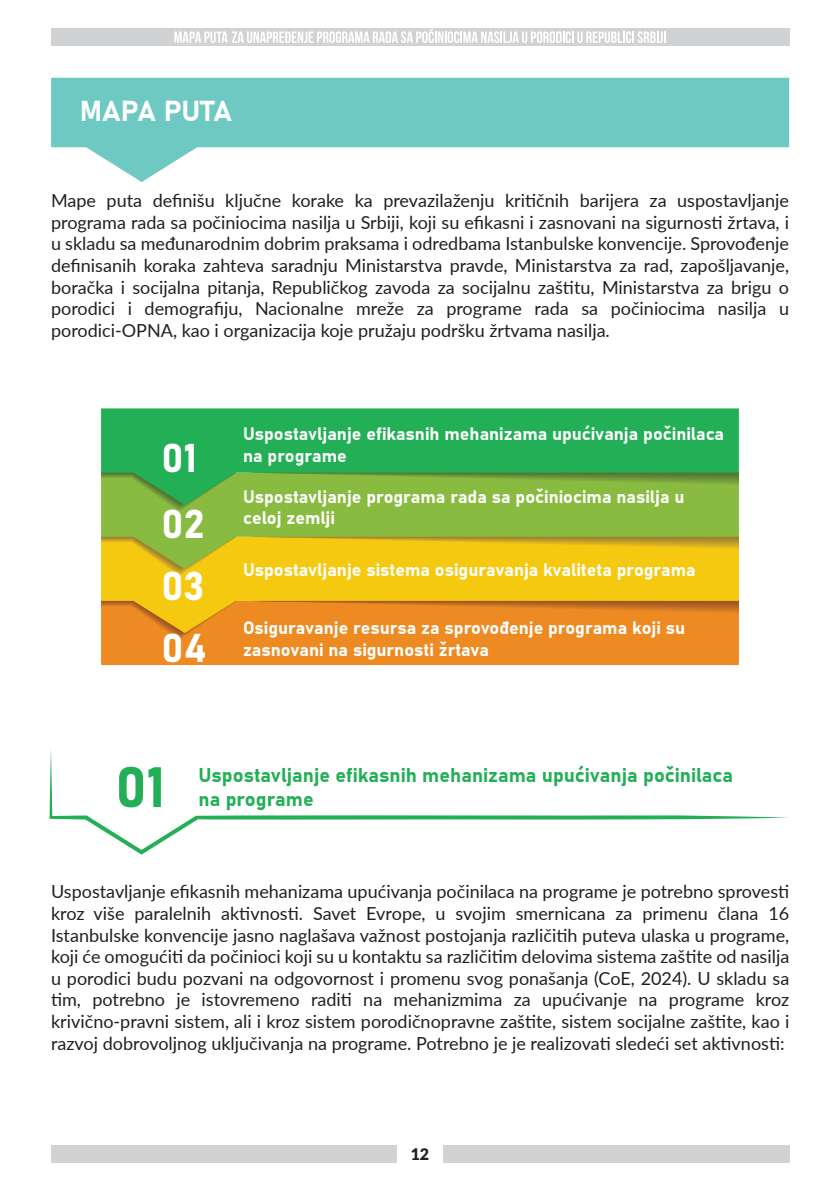
<style>
.page{position:relative;width:840px;height:1191px;background:#fff}
.page>*{position:absolute;margin:0;border:0;box-sizing:border-box;transform-origin:0 0}
.t1{font:56px "Bahnschrift";color:#22af56}
.t2{font:40px/62.2px "Bahnschrift";color:#fff;text-align:justify}
.t3{font:28.8px "Bahnschrift";letter-spacing:-.01em;color:#fff}
.t4{font:20px "Bahnschrift";color:#22af56}
.t5{font:18px/21.6px "Lato";color:#231f20;text-align:justify}
.t6{font:18px/21.6px "Bahnschrift";color:#fff}
.t7{font:900 16px "Lato";color:#231f20}
</style>
<div class="page">
<div style="left:101px;top:633px;width:637px;height:32px;background:#ed8b22"></div>
<svg style="left:101px;top:633px;width:135px;height:7px"></svg>
<svg style="left:101px;top:569px;width:637px;height:64px;background:#eca818"></svg>
<svg style="left:101px;top:569px;width:135px;height:7px"></svg>
<svg style="left:101px;top:505px;width:637px;height:64px;background:#b6bd2a"></svg>
<svg style="left:101px;top:505px;width:135px;height:7px"></svg>
<svg style="left:101px;top:408px;width:637px;height:97px;background:#40b04f"></svg>
<svg style="left:49px;top:749px;width:739px;height:105px"></svg>
<div style="left:51px;top:1145px;width:737px;height:17px;background:#d1d2d4"></div>
<div style="left:397px;top:1145px;width:45px;height:17px;background:#fff"></div>
<div style="left:51px;top:28px;width:737px;height:18px;background:#d1d2d4"></div>
<svg style="left:174px;top:29px;width:491px;height:14px"></svg>
<svg style="left:51px;top:78px;width:737px;height:104px;fill:#6ec9c3"></svg>
<h3 class="t3" style="left:80px;top:89px;width:154px">MAPA PUTA</h3>
<p class="t5" style="left:51px;top:189px;width:739px">Mape puta definišu ključne korake ka prevazilaženju kritičnih barijera za uspostavljanje programa rada sa počiniocima nasilja u Srbiji, koji su efikasni i zasnovani na sigurnosti žrtava, i u skladu sa međunarodnim dobrim praksama i odredbama Istanbulske konvencije. Sprovođenje definisanih koraka zahteva saradnju Ministarstva pravde, Ministarstva za rad, zapošljavanje, boračka i socijalna pitanja, Republičkog zavoda za socijalnu zaštitu, Ministarstva za brigu o porodici i demografiju, Nacionalne mreže za programe rada sa počiniocima nasilja u porodici-OPNA, kao i organizacija koje pružaju podršku žrtvama nasilja.</p>
<h2 class="t2" style="left:161px;top:424px;width:37px">01</h2>
<h2 class="t2" style="left:161px;top:490px;width:46px">02<br>03<br>04</h2>
<p class="t6" style="left:243px;top:422px;width:482px">Uspostavljanje efikasnih mehanizama upućivanja počinilaca na programe</p>
<p class="t6" style="left:243px;top:484px;width:442px">Uspostavljanje programa rada sa počiniocima nasilja u celoj zemlji</p>
<p class="t6" style="left:243px;top:558px;width:454px">Uspostavljanje sistema osiguravanja kvaliteta programa</p>
<p class="t6" style="left:243px;top:615px;width:443px">Osiguravanje resursa za sprovođenje programa koji su zasnovani na sigurnosti žrtava</p>
<h1 class="t1" style="left:115px;top:745px;width:51px">01</h1>
<p class="t4" style="left:198px;top:759px;width:536px">Uspostavljanje efikasnih mehanizama upućivanja počinilaca</p>
<p class="t4" style="left:198px;top:783px;width:117px">na programe</p>
<p class="t5" style="left:51px;top:880px;width:739px">Uspostavljanje efikasnih mehanizama upućivanja počinilaca na programe je potrebno sprovesti kroz više paralelnih aktivnosti. Savet Evrope, u svojim smernicana za primenu člana 16<br>Istanbulske konvencije jasno naglašava važnost postojanja različitih puteva ulaska u programe, koji će omogućiti da počinioci koji su u kontaktu sa različitim delovima sistema zaštite od nasilja u porodici budu pozvani na odgovornost i promenu svog ponašanja (CoE, 2024). U skladu sa tim, potrebno je istovremeno raditi na mehanizmima za upućivanje na programe kroz krivično-pravni sistem, ali i kroz sistem porodičnopravne zaštite, sistem socijalne zaštite, kao i razvoj dobrovoljnog uključivanja na programe. Potrebno je je realizovati sledeći set aktivnosti:</p>
<p class="t7" style="left:410px;top:1141px;width:20px">12</p>
</div>
